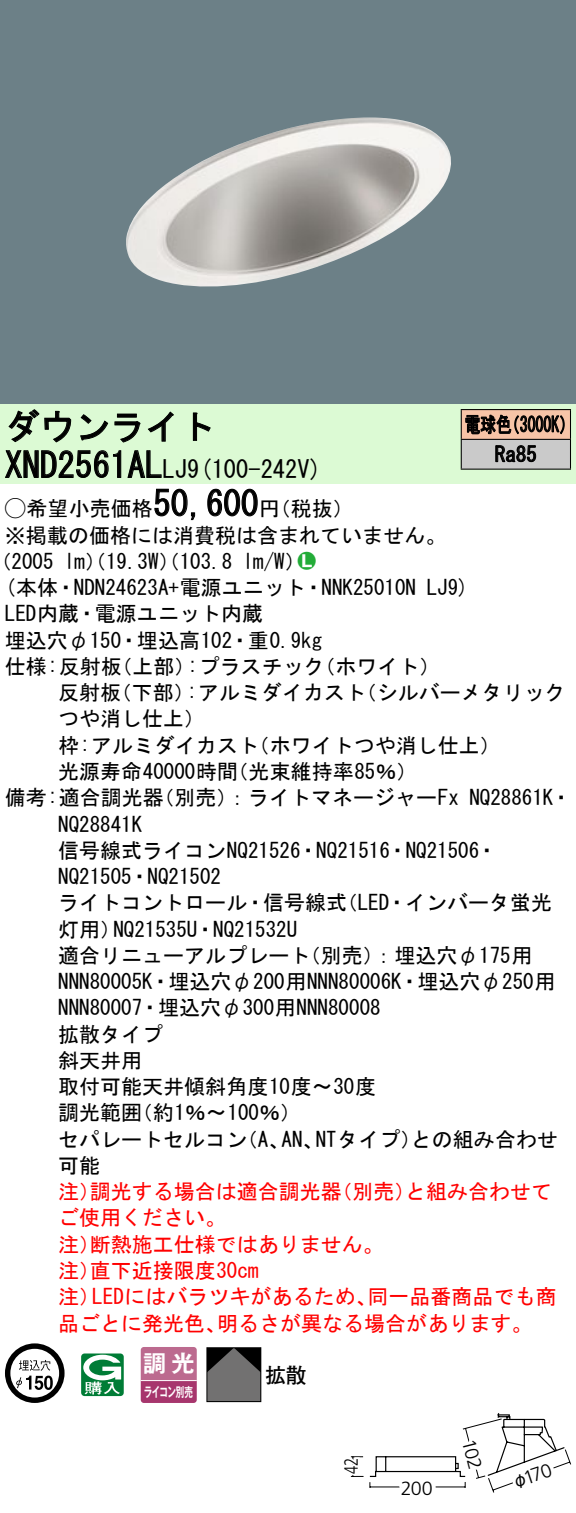
<style>
.page{position:relative;width:576px;height:1513px;background:#fff}
.page>*{position:absolute;margin:0;border:0;box-sizing:border-box;transform-origin:0 0}
.t1{font:35px "MS Gothic";color:#000}
.t2{font:24.5px "MS Gothic";color:#000}
.t3{font:23.1px "Gothic MB101 Pro De Bold 90 pv RKSJ H";color:#fff}
.t4{font:21px/26.2px "MS Gothic";color:#000}
.t5{font:21px/26.2px "MS Gothic";color:#f00}
.t6{font:21px/29.8px "MS Gothic";color:#000;scale:.75 1}
.t7{font:21px "Ford Classification 1";color:#23ac38}
.t8{font:20.65px "Futo Go B101 Bold 83 pv RKSJ H";color:#000}
.t9{font:300 19.25px "Frutiger LT Std";color:#000}
.t10{font:300 19.25px "Frutiger LT Std";color:#000;scale:.77 1}
.t11{font:13.3px "Gothic MB101 Pro De Bold 90 pv RKSJ H";letter-spacing:-.05em;color:#fff;scale:.65 1}
.s1{font-size:24.5px}
.s2{font-family:"Ford Classification 1"}
.s3{color:#fff}
</style>
<div class="page">
<div style="left:0;top:0;width:575px;height:404px;background:#6c8087"></div>
<img style="left:126px;top:117px;width:325px;height:170px">
<div style="left:0;top:404px;width:575px;height:79px;background:#dcfad4"></div>
<svg style="left:8px;top:409px;width:64px;height:34px"></svg>
<svg style="left:80px;top:413px;width:60px;height:30px"></svg>
<svg style="left:148px;top:411px;width:25px;height:31px"></svg>
<svg style="left:192px;top:412px;width:19px;height:29px"></svg>
<svg style="left:5px;top:450px;width:157px;height:28px"></svg>
<svg style="left:154px;top:488px;width:42px;height:32px"></svg>
<svg style="left:207px;top:488px;width:51px;height:29px"></svg>
<svg style="left:5px;top:1343px;width:59px;height:59px"></svg>
<svg style="left:44px;top:1375px;width:9px;height:14px"></svg>
<svg style="left:81px;top:1353px;width:43px;height:42px"></svg>
<svg style="left:140px;top:1347px;width:56px;height:55px;background:#b45883"></svg>
<hr style="left:141px;top:1379px;width:55px;height:2px;background:#fff">
<svg style="left:208px;top:1349px;width:51px;height:50px;background:#5a5959"></svg>
<div style="left:206px;top:1347px;width:55px;height:54px;border:1px solid #000"></div>
<div style="left:461px;top:409px;width:109px;height:30px;background:#f7c4a7"></div>
<div style="left:461px;top:439px;width:109px;height:30px;background:#cacaca"></div>
<hr style="left:460px;top:409px;width:110px;height:1px;background:#000">
<hr style="left:569px;top:410px;width:2px;height:29px;background:#000">
<hr style="left:460px;top:439px;width:110px;height:1px;background:#000">
<hr style="left:569px;top:440px;width:2px;height:28px;background:#000">
<hr style="left:460px;top:468px;width:110px;height:2px;background:#000">
<svg style="left:460px;top:410px;width:104px;height:58px"></svg>
<svg style="left:350px;top:1413px;width:220px;height:80px"></svg>
<h1 class="t1" style="left:5px;top:409px;width:212px">ダウンライト</h1>
<p class="t2" style="left:187px;top:456px;width:136px">(9 100-242 (V</p>
<h1 class="t1" style="left:5px;top:447px;width:184px">XND2561AL<span class="s1">LJ</span></h1>
<h1 class="t1" style="left:153px;top:486px;width:106px">50,600</h1>
<p class="t4" style="left:5px;top:495px;width:442px"><span class="s2">A</span>希望小売価格<br>※掲載の価格には消費税は含まれていません。</p>
<p class="t7" style="left:298px;top:550px;width:19px">2<span class="s3">7</span></p>
<p class="t4" style="left:259px;top:495px;width:96px">（円税抜(</p>
<p class="t4" style="left:243px;top:548px;width:64px">l m (W/</p>
<p class="t4" style="left:-9px;top:548px;width:65px">（2005</p>
<p class="t4" style="left:64px;top:548px;width:169px">lm）（19.3 ）（W 103.8</p>
<p class="t6" style="left:494px;top:409px;width:57px;text-indent:-30px">電球色<br>Ra85</p>
<p class="t6" style="left:504px;top:409px;width:96px">（3000 (K</p>
<p class="t4" style="left:5px;top:574px;width:412px">(本体・NDN24623 +A 電源ユニット・NNK25010N</p>
<p class="t4" style="left:5px;top:600px;width:259px">LED内蔵・電源ユニット内蔵</p>
<p class="t4" style="left:5px;top:627px;width:318px">埋込穴φ150・埋込高102・重0.9kg</p>
<p class="t4" style="left:314px;top:653px;width:127px">（ホワイト(</p>
<p class="t4" style="left:426px;top:574px;width:44px">LJ (9</p>
<p class="t4" style="left:187px;top:653px;width:139px">:プラスチック</p>
<p class="t4" style="left:5px;top:653px;width:118px">仕様:反射板</p>
<p class="t4" style="left:111px;top:653px;width:85px">（上部）</p>
<p class="t4" style="left:187px;top:679px;width:181px">:アルミダイカスト</p>
<p class="t4" style="left:355px;top:679px;width:211px">（シルバーメタリック</p>
<p class="t4" style="left:58px;top:679px;width:148px">反射板<br>つや消し仕上(</p>
<p class="t4" style="left:111px;top:679px;width:85px">（下部）</p>
<p class="t4" style="left:227px;top:732px;width:191px;text-indent:-169px">枠:アルミダイカスト<br>（光束維持率85％(</p>
<p class="t4" style="left:248px;top:732px;width:254px">（ホワイトつや消し仕上(</p>
<p class="t4" style="left:58px;top:758px;width:181px">光源寿命40000時間</p>
<p class="t4" style="left:153px;top:784px;width:307px">（別売：）ライトマネージャーFx</p>
<p class="t4" style="left:5px;top:784px;width:160px">備考:適合調光器</p>
<p class="t4" style="left:58px;top:810px;width:85px">NQ28841K</p>
<p class="t4" style="left:58px;top:837px;width:441px">信号線式ライコンNQ21526・NQ21516・NQ21506・</p>
<p class="t4" style="left:58px;top:863px;width:164px">NQ21505・NQ21502</p>
<p class="t4" style="left:336px;top:889px;width:217px">（LED・インバータ蛍光</p>
<p class="t4" style="left:469px;top:784px;width:104px">NQ28861 ・K</p>
<p class="t4" style="left:58px;top:889px;width:290px;text-align:center">ライトコントロール・信号線式<br>NQ21535 ・U NQ21532U</p>
<p class="t4" style="left:58px;top:915px;width:64px">灯用）</p>
<p class="t4" style="left:58px;top:942px;width:253px">適合リニューアルプレート</p>
<p class="t4" style="left:58px;top:968px;width:498px">NNN80005 ・K 埋込穴φ200用NNN80006 ・K 埋込穴φ250用</p>
<p class="t4" style="left:58px;top:994px;width:324px">NNN80007・埋込穴φ300用NNN80008</p>
<p class="t4" style="left:58px;top:1020px;width:106px">拡散タイプ</p>
<p class="t4" style="left:58px;top:1047px;width:85px">斜天井用</p>
<p class="t4" style="left:58px;top:1073px;width:319px">取付可能天井傾斜角度10度〜30度</p>
<p class="t4" style="left:132px;top:1099px;width:171px">（約1％〜100％(</p>
<p class="t4" style="left:300px;top:942px;width:234px">（別売：）埋込穴φ175用</p>
<p class="t4" style="left:58px;top:1099px;width:85px">調光範囲</p>
<p class="t4" style="left:315px;top:1125px;width:107px">NTタイプ）</p>
<p class="t4" style="left:411px;top:1125px;width:148px">との組み合わせ</p>
<p class="t4" style="left:58px;top:1125px;width:190px">セパレートセルコン可能</p>
<p class="t4" style="left:237px;top:1125px;width:54px">（、A</p>
<p class="t4" style="left:281px;top:1125px;width:43px">AN、</p>
<p class="t5" style="left:90px;top:1178px;width:253px">調光する場合は適合調光器</p>
<p class="t5" style="left:331px;top:1178px;width:85px">（別売）</p>
<p class="t5" style="left:405px;top:1178px;width:148px">と組み合わせて</p>
<p class="t5" style="left:58px;top:1178px;width:43px">注）</p>
<p class="t5" style="left:58px;top:1204px;width:169px">ご使用ください。</p>
<p class="t5" style="left:90px;top:1230px;width:295px">断熱施工仕様ではありません。</p>
<p class="t5" style="left:90px;top:1230px;width:170px;text-indent:-32px">注）<br>直下近接限度30cm</p>
<p class="t5" style="left:58px;top:1257px;width:43px">注）</p>
<p class="t5" style="left:92px;top:1283px;width:286px">LEDにはバラツキがあるため、</p>
<p class="t5" style="left:367px;top:1283px;width:190px">同一品番商品でも商</p>
<p class="t5" style="left:58px;top:1283px;width:43px">注）</p>
<p class="t5" style="left:58px;top:1309px;width:169px">品ごとに発光色、</p>
<p class="t5" style="left:217px;top:1309px;width:317px">明るさが異なる場合があります。</p>
<p class="t3" style="left:143px;top:1344px;width:53px">調光</p>
<p class="t11" style="left:144px;top:1380px;width:77px">ライコン別売</p>
<p class="t8" style="left:265px;top:1363px;width:43px">拡散</p>
<p class="t10" style="left:340px;top:1473px;width:22px;rotate:-90deg">42</p>
<p class="t9" style="left:400px;top:1476px;width:34px">200</p>
</div>
